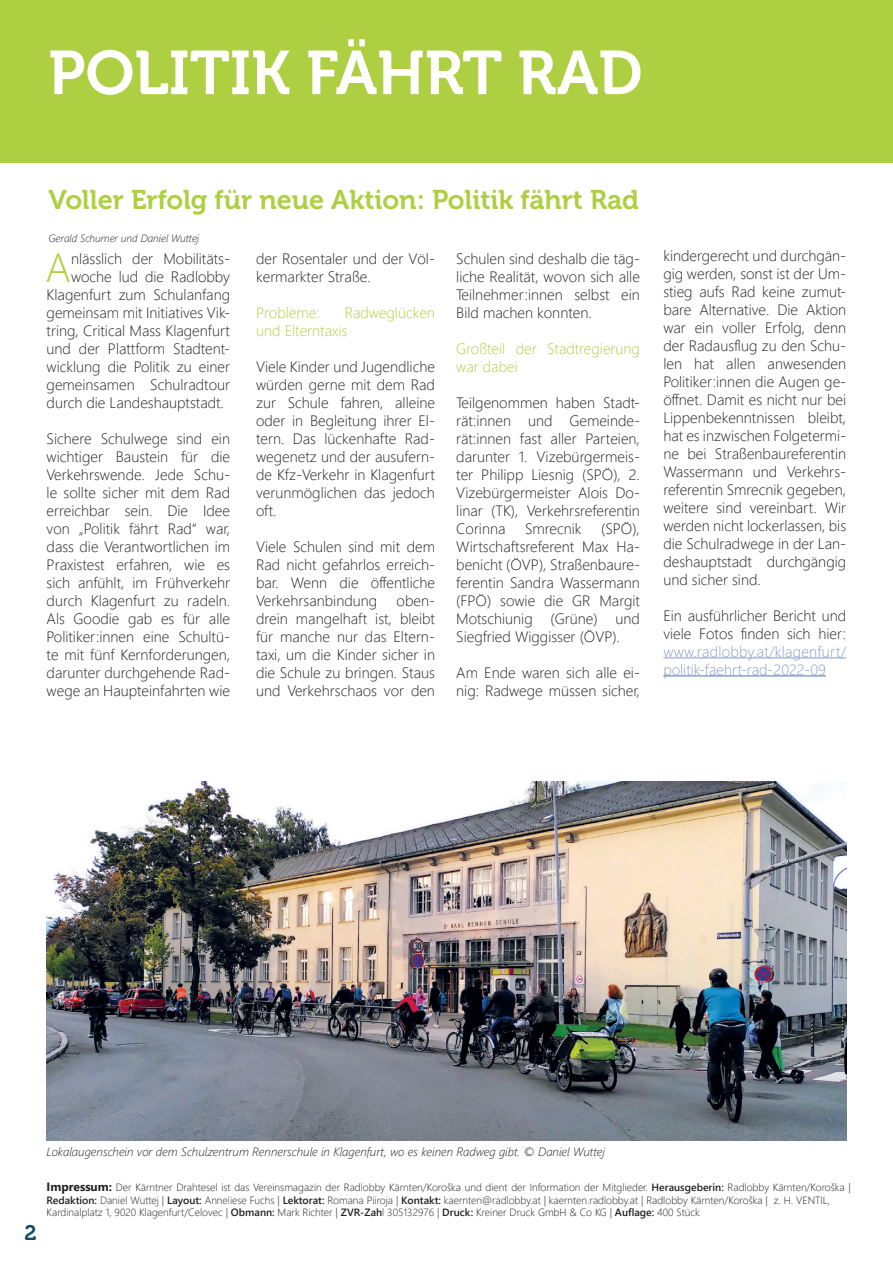
<style>
.page{position:relative;width:893px;height:1263px;background:#fff}
.page>*{position:absolute;margin:0;border:0;box-sizing:border-box;transform-origin:0 0}
.t1{font:61.5px "Museo 700";color:#fff}
.t2{font:300 40.65px "Segoe UI";color:#aecf41}
.t3{font:27px "Museo 700";color:#aecf41}
.t4{font:21px "Museo 700";color:#0f4d68}
.t5{font:300 15px/18px "Segoe UI";color:#231f20;text-align:justify}
.t6{font:300 15px/18px "Segoe UI";color:#aecf41}
.t7{font:300 15px/18px "Segoe UI";letter-spacing:.015em;color:#879bc7}
.t8{font:italic 300 12px "Segoe UI";color:#231f20}
.t9{font:300 10.5px/12.6px "Segoe UI";color:#231f20}
.t10{font:italic 300 10.5px "Segoe UI";color:#231f20}
.s1{font-weight:700;font-size:12px}
.s2{font-weight:600}
</style>
<div class="page">
<div style="left:0;top:0;width:893px;height:162px;background:#aecf41"></div>
<img style="left:47px;top:781px;width:799px;height:359px">
<hr style="left:663px;top:657px;width:183px;height:1px;background:#879bc7">
<hr style="left:663px;top:675px;width:163px;height:1px;background:#4d72ac">
<h1 class="t1" style="left:48px;top:39px;width:595px">POLITIK FÄHRT RAD</h1>
<h3 class="t3" style="left:48px;top:185px;width:592px">Voller Erfolg für neue Aktion: Politik fährt Rad</h3>
<h2 class="t2" style="left:45px;top:251px;width:27px">A</h2>
<p class="t5" style="left:71px;top:251px;width:161px">nlässlich der Mobilitäts-</p>
<p class="t10" style="left:48px;top:234px;width:152px">Gerald Schumer und Daniel Wuttej</p>
<p class="t5" style="left:256px;top:251px;width:180px">der Rosentaler und der Völ&shy;kermarkter Straße.</p>
<p class="t6" style="left:256px;top:305px;width:65px">Probleme:</p>
<p class="t5" style="left:456px;top:251px;width:185px">Schulen sind deshalb die täg&shy;liche Realität, wovon sich alle Teilnehmer:innen selbst ein Bild machen konnten.</p>
<p class="t6" style="left:456px;top:341px;width:185px">Großteil der Stadtregierung war dabei</p>
<p class="t5" style="left:456px;top:395px;width:185px">Teilgenommen haben Stadt&shy;rät:innen und Gemeinde&shy;rät:innen fast aller Parteien, darunter 1. Vizebürgermeis&shy;ter Philipp Liesnig (SPÖ), 2.<br>Vizebürgermeister Alois Do&shy;linar (TK), Verkehrsreferentin Corinna</p>
<p class="t5" style="left:71px;top:269px;width:161px">woche lud die Radlobby</p>
<p class="t5" style="left:47px;top:287px;width:185px">Klagenfurt zum Schulanfang</p>
<p class="t5" style="left:47px;top:305px;width:185px">gemeinsam mit Initiatives Vik-</p>
<p class="t5" style="left:47px;top:323px;width:185px">tring, Critical Mass Klagenfurt</p>
<p class="t5" style="left:47px;top:341px;width:185px">und der Plattform Stadtent-</p>
<p class="t5" style="left:47px;top:359px;width:185px">wicklung die Politik zu einer</p>
<p class="t5" style="left:47px;top:377px;width:185px">gemeinsamen Schulradtour</p>
<p class="t5" style="left:47px;top:395px;width:179px">durch die Landeshauptstadt.</p>
<p class="t5" style="left:47px;top:431px;width:185px">Sichere Schulwege sind ein wichtiger Baustein für die Verkehrswende. Jede Schu&shy;le sollte sicher mit dem Rad erreichbar sein. Die Idee von „Politik fährt Rad“ war, dass die Verantwortlichen im Praxistest erfahren, wie es sich anfühlt, im Frühverkehr durch Klagenfurt zu radeln.<br>Als Goodie gab es für alle Politiker:innen eine Schultü&shy;te mit fünf Kernforderungen, darunter durchgehende Rad&shy;wege an Haupteinfahrten wie</p>
<p class="t6" style="left:256px;top:305px;width:180px;text-indent:89px">Radweglücken und Elterntaxis</p>
<p class="t5" style="left:256px;top:359px;width:180px">Viele Kinder und Jugendliche würden gerne mit dem Rad zur Schule fahren, alleine oder in Begleitung ihrer El&shy;tern. Das lückenhafte Rad&shy;wegenetz und der ausufern&shy;de Kfz-Verkehr in Klagenfurt verunmöglichen das jedoch oft.</p>
<p class="t5" style="left:256px;top:539px;width:180px">Viele Schulen sind mit dem Rad nicht gefahrlos erreich&shy;bar. Wenn die öffentliche Verkehrsanbindung</p>
<p class="t5" style="left:456px;top:521px;width:185px;text-indent:145px">(SPÖ), Wirtschaftsreferent Max Ha&shy;benicht (ÖVP), Straßenbaure&shy;ferentin Sandra Wassermann (FPÖ) sowie die GR Margit Motschiunig (Grüne) und Siegfried Wiggisser (ÖVP).</p>
<p class="t5" style="left:456px;top:665px;width:185px">Am Ende waren sich alle ei&shy;nig: Radwege müssen sicher,</p>
<p class="t5" style="left:525px;top:521px;width:58px">Smrecnik</p>
<p class="t5" style="left:256px;top:593px;width:180px;text-indent:140px">oben&shy;drein mangelhaft ist, bleibt für manche nur das Eltern&shy;taxi, um die Kinder sicher in die Schule zu bringen. Staus und Verkehrschaos vor den</p>
<p class="t5" style="left:663px;top:248px;width:184px">kindergerecht und durchgän&shy;gig werden, sonst ist der Um&shy;stieg aufs Rad keine zumut&shy;bare Alternative. Die Aktion war ein voller Erfolg, denn der Radausflug zu den Schu&shy;len hat allen anwesenden Politiker:innen die Augen ge&shy;öffnet. Damit es nicht nur bei Lippenbekenntnissen bleibt, hat es inzwischen Folgetermi&shy;ne bei Straßenbaureferentin Wassermann und Verkehrs&shy;referentin Smrecnik gegeben, weitere sind vereinbart. Wir werden nicht lockerlassen, bis die Schulradwege in der Lan&shy;deshauptstadt durchgängig und sicher sind.</p>
<p class="t5" style="left:663px;top:608px;width:184px">Ein ausführlicher Bericht und viele Fotos finden sich hier:</p>
<p class="t7" style="left:663px;top:644px;width:184px">www.radlobby.at/klagenfurt/ politik-faehrt-rad-2022-09</p>
<h3 class="t4" style="left:24px;top:1221px;width:14px">2</h3>
<p class="t8" style="left:47px;top:1147px;width:560px">Lokalaugenschein vor dem Schulzentrum Rennerschule in Klagenfurt, wo es keinen Radweg gibt. © Daniel Wuttej</p>
<p class="t9" style="left:47px;top:1182px;width:806px"><span class="s1">Impressum:</span> Der Kärntner Drahtesel ist das Vereinsmagazin der Radlobby Kärnten/Koroška und dient der Information der Mitglieder. <span class="s2">Herausgeberin:</span> Radlobby Kärnten/Koroška |<br><span class="s2">Redaktion:</span> Daniel Wuttej | <span class="s2">Layout:</span> Anneliese Fuchs | <span class="s2">Lektorat:</span> Romana Piiroja | <span class="s2">Kontakt:</span> kaernten@radlobby.at | kaernten.radlobby.at | Radlobby Kärnten/Koroška | z. H. VENTIL,<br>Kardinalplatz 1, 9020 Klagenfurt/Celovec | <span class="s2">Obmann:</span> Mark Richter | <span class="s2">ZVR-Zah</span>l 305132976 | <span class="s2">Druck:</span> Kreiner Druck GmbH &amp; Co KG | <span class="s2">Auflage:</span> 400 Stück</p>
</div>
